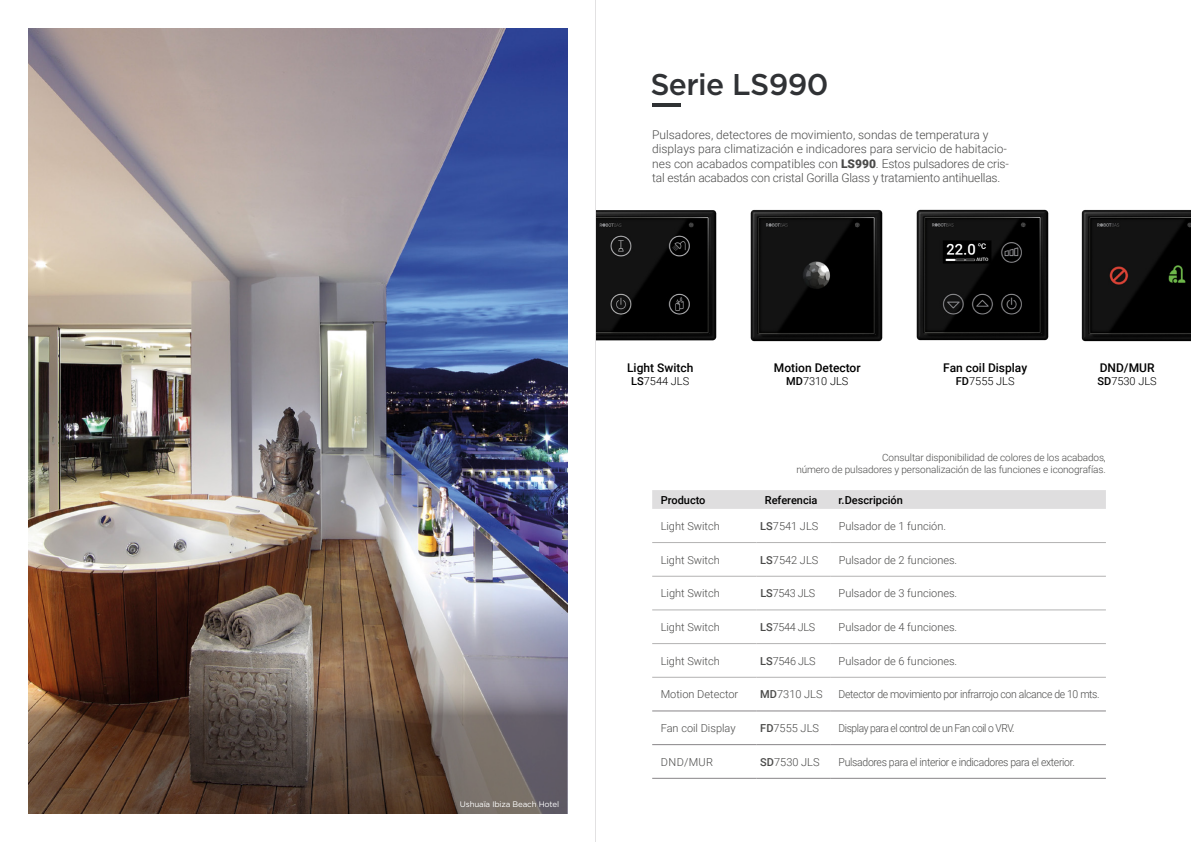
<style>
.page{position:relative;width:1191px;height:842px;background:#fff}
.page>*{position:absolute;margin:0;border:0;box-sizing:border-box;transform-origin:0 0}
.t1{font:500 30px "Gotham";letter-spacing:-.02em;color:#303235}
.t2{font:300 12px/14.4px "Roboto";color:#4a4a49}
.t3{font:500 12px "Roboto";color:#000}
.t4{font:300 11px "Roboto";color:#4a4a49}
.t5{font:300 11px "Roboto";letter-spacing:-.03em;color:#4a4a49;scale:.95 1}
.t6{font:300 11px "Roboto";color:#000}
.t7{font:300 11px "Roboto";letter-spacing:-.04em;color:#4a4a49;scale:.93 1}
.t8{font:500 11px "Roboto";color:#000}
.t9{font:300 10px/12px "Roboto";letter-spacing:-.01em;color:#4a4a49;text-align:right}
.t10{font:8px "Gotham";letter-spacing:-.02em;color:#fff}
.s1{font-weight:900}
.s2{font-weight:500}
</style>
<div class="page">
<img style="left:750px;top:209px;width:133px;height:133px">
<img style="left:916px;top:209px;width:133px;height:132px">
<img style="left:1081px;top:209px;width:110px;height:133px">
<img style="left:596px;top:210px;width:121px;height:131px">
<hr style="left:652px;top:103px;width:28px;height:4px;background:#2f3234">
<div style="left:652px;top:490px;width:454px;height:19px;background:#dfdedf"></div>
<hr style="left:652px;top:542px;width:104px;height:1px;background:#b3b2b2">
<hr style="left:756px;top:542px;width:74px;height:1px;background:#b3b2b2">
<hr style="left:830px;top:542px;width:276px;height:1px;background:#b3b2b2">
<hr style="left:652px;top:576px;width:104px;height:1px;background:#b3b2b2">
<hr style="left:756px;top:576px;width:74px;height:1px;background:#b3b2b2">
<hr style="left:830px;top:576px;width:276px;height:1px;background:#b3b2b2">
<hr style="left:652px;top:610px;width:104px;height:1px;background:#b3b2b2">
<hr style="left:756px;top:610px;width:74px;height:1px;background:#b3b2b2">
<hr style="left:830px;top:610px;width:276px;height:1px;background:#b3b2b2">
<hr style="left:652px;top:643px;width:104px;height:1px;background:#b3b2b2">
<hr style="left:756px;top:643px;width:74px;height:1px;background:#b3b2b2">
<hr style="left:830px;top:643px;width:276px;height:1px;background:#b3b2b2">
<hr style="left:652px;top:677px;width:104px;height:1px;background:#b3b2b2">
<hr style="left:756px;top:677px;width:74px;height:1px;background:#b3b2b2">
<hr style="left:830px;top:677px;width:276px;height:1px;background:#b3b2b2">
<hr style="left:652px;top:711px;width:104px;height:1px;background:#878587">
<hr style="left:652px;top:744px;width:104px;height:1px;background:#878587">
<hr style="left:652px;top:778px;width:104px;height:1px;background:#878587">
<hr style="left:756px;top:711px;width:74px;height:1px;background:#878587">
<hr style="left:756px;top:744px;width:74px;height:1px;background:#878587">
<hr style="left:756px;top:778px;width:74px;height:1px;background:#878587">
<hr style="left:830px;top:711px;width:276px;height:1px;background:#878587">
<hr style="left:830px;top:744px;width:276px;height:1px;background:#878587">
<hr style="left:830px;top:778px;width:276px;height:1px;background:#878587">
<img style="left:28px;top:28px;width:539px;height:651px">
<svg style="left:28px;top:679px;width:539px;height:135px;background:#604d42"></svg>
<hr style="left:595px;top:0;width:1px;height:842px;background:#e2e1e2">
<h1 class="t1" style="left:650px;top:65px;width:180px">Serie LS990</h1>
<p class="t2" style="left:652px;top:127px;width:358px">Pulsadores, detectores de movimiento, sondas de temperatura y displays para climatización e indicadores para servicio de habitacio&shy;nes con acabados compatibles con <span class="s1">LS990</span>. Estos pulsadores de cris&shy;tal están acabados con cristal Gorilla Glass y tratamiento antihuellas.</p>
<p class="t10" style="left:460px;top:799px;width:101px">Ushuaïa Ibiza Beach Hotel</p>
<p class="t3" style="left:627px;top:359px;width:68px">Light Switch</p>
<p class="t6" style="left:631px;top:373px;width:60px"><span class="s2">LS</span>7544 JLS</p>
<p class="t3" style="left:774px;top:359px;width:88px">Motion Detector</p>
<p class="t6" style="left:786px;top:373px;width:64px"><span class="s2">MD</span>7310 JLS</p>
<p class="t3" style="left:943px;top:359px;width:85px">Fan coil Display</p>
<p class="t6" style="left:956px;top:373px;width:60px"><span class="s2">FD</span>7555 JLS</p>
<p class="t3" style="left:1099px;top:359px;width:56px">DND/MUR</p>
<p class="t6" style="left:1097px;top:373px;width:61px"><span class="s2">SD</span>7530 JLS</p>
<p class="t9" style="left:796px;top:451px;width:311px">Consultar disponibilidad de colores de los acabados,<br>número de pulsadores y personalización de las funciones e iconografías.</p>
<p class="t8" style="left:660px;top:492px;width:46px">Producto</p>
<p class="t8" style="left:765px;top:492px;width:54px">Referencia</p>
<p class="t8" style="left:838px;top:492px;width:66px">r.Descripción</p>
<p class="t4" style="left:660px;top:518px;width:61px">Light Switch</p>
<p class="t4" style="left:760px;top:518px;width:60px"><span class="s2">LS</span>7541 JLS</p>
<p class="t4" style="left:838px;top:518px;width:109px">Pulsador de 1 función.</p>
<p class="t4" style="left:660px;top:552px;width:61px">Light Switch</p>
<p class="t4" style="left:760px;top:552px;width:60px"><span class="s2">LS</span>7542 JLS</p>
<p class="t4" style="left:838px;top:552px;width:120px">Pulsador de 2 funciones.</p>
<p class="t4" style="left:660px;top:586px;width:61px">Light Switch</p>
<p class="t4" style="left:760px;top:586px;width:56px"><span class="s2">LS</span>7543 JLS</p>
<p class="t4" style="left:838px;top:586px;width:120px">Pulsador de 3 funciones.</p>
<p class="t4" style="left:660px;top:619px;width:61px">Light Switch</p>
<p class="t4" style="left:760px;top:619px;width:56px"><span class="s2">LS</span>7544 JLS</p>
<p class="t4" style="left:838px;top:619px;width:120px">Pulsador de 4 funciones.</p>
<p class="t4" style="left:660px;top:653px;width:61px">Light Switch</p>
<p class="t4" style="left:760px;top:653px;width:57px"><span class="s2">LS</span>7546 JLS</p>
<p class="t4" style="left:838px;top:653px;width:120px">Pulsador de 6 funciones.</p>
<p class="t4" style="left:660px;top:687px;width:79px">Motion Detector</p>
<p class="t4" style="left:760px;top:687px;width:64px"><span class="s2">MD</span>7310 JLS</p>
<p class="t5" style="left:838px;top:687px;width:276px">Detector de movimiento por infrarrojo con alcance de 10 mts.</p>
<p class="t4" style="left:660px;top:720px;width:76px">Fan coil Display</p>
<p class="t4" style="left:760px;top:720px;width:60px"><span class="s2">FD</span>7555 JLS</p>
<p class="t7" style="left:838px;top:720px;width:191px">Display para el control de un Fan coil o VRV.</p>
<p class="t4" style="left:661px;top:754px;width:54px">DND/MUR</p>
<p class="t4" style="left:760px;top:754px;width:61px"><span class="s2">SD</span>7530 JLS</p>
<p class="t5" style="left:838px;top:754px;width:250px">Pulsadores para el interior e indicadores para el exterior.</p>
</div>
